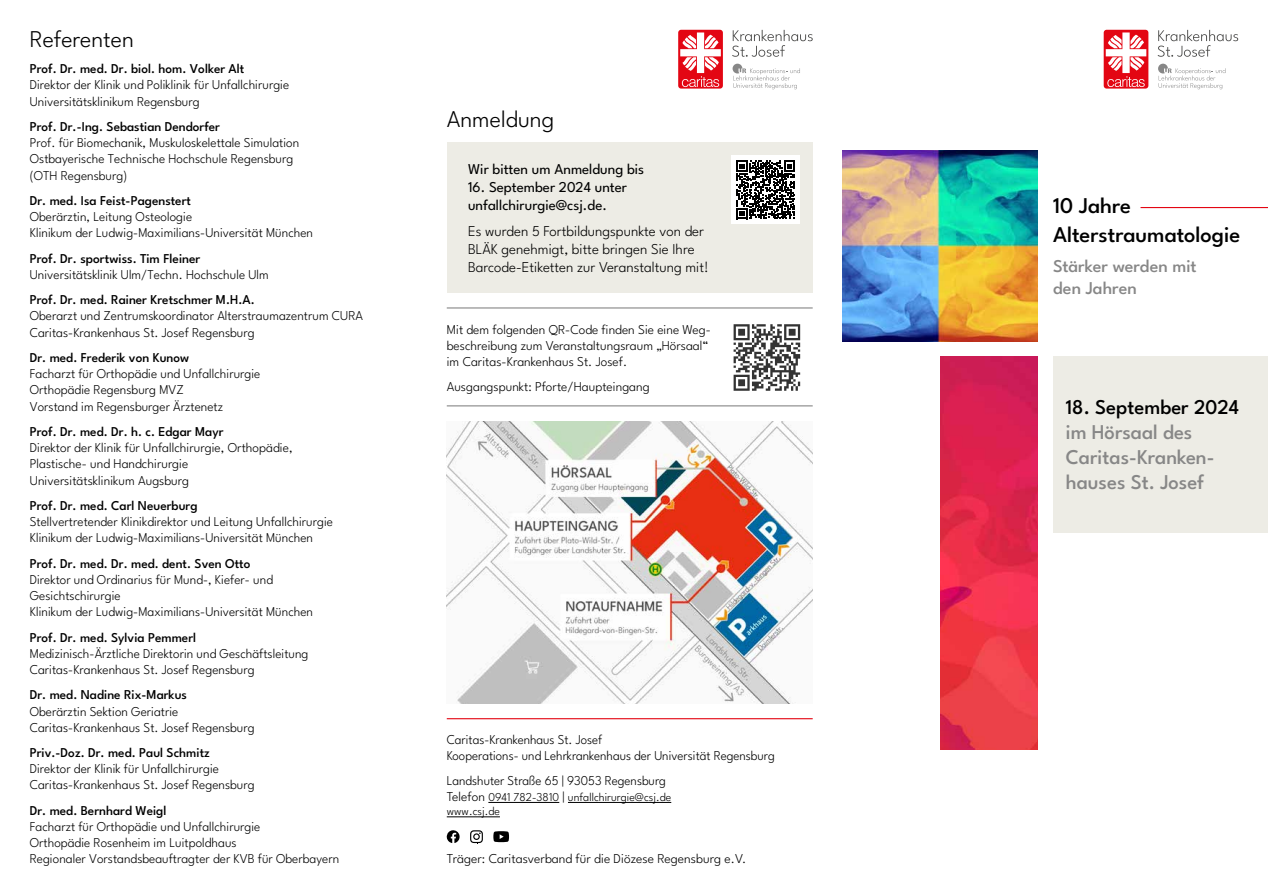
<style>
.page{position:relative;width:1268px;height:893px;background:#fff}
.page>*{position:absolute;margin:0;border:0;box-sizing:border-box;transform-origin:0 0}
.t1{font:300 24px "League Spartan";color:#000}
.t2{font:500 22.5px/28.8px "League Spartan";color:#000}
.t3{font:500 21px/25.2px "League Spartan";color:#878787}
.t4{font:500 21px "League Spartan";color:#000}
.t5{font:500 18px/21.6px "League Spartan";letter-spacing:.005em;color:#878787}
.t6{font:300 15px/18px "League Spartan";color:#000}
.t7{font:15px/18px "League Spartan";color:#000}
.t8{font:300 13.5px/16.2px "League Spartan";color:#000}
.t9{font:500 13.5px "League Spartan";color:#000}
.t10{font:300 13.5px/16.2px "League Spartan";color:#000;scale:.96 1}
.t11{font:300 12px/14.4px "League Spartan";color:#000}
.s1{font-size:13.5px}
</style>
<div class="page">
<div style="left:678px;top:30px;width:44px;height:59px;background:#e30613;border-radius:3px"></div>
<svg style="left:680px;top:32px;width:40px;height:55px"></svg>
<svg style="left:732px;top:30px;width:80px;height:27px"></svg>
<svg style="left:732px;top:64px;width:67px;height:25px"></svg>
<hr style="left:446px;top:718px;width:366px;height:1px;background:#e30613">
<hr style="left:446px;top:405px;width:366px;height:1px;background:#878787">
<hr style="left:446px;top:307px;width:366px;height:2px;background:#878787">
<svg style="left:493px;top:831px;width:16px;height:11px"></svg>
<svg style="left:470px;top:830px;width:13px;height:14px"></svg>
<svg style="left:446px;top:830px;width:14px;height:13px"></svg>
<img style="left:446px;top:422px;width:366px;height:282px">
<hr style="left:488px;top:802px;width:71px;height:1px;background:#000">
<hr style="left:568px;top:802px;width:103px;height:1px;background:#000">
<hr style="left:446px;top:817px;width:54px;height:1px;background:#000">
<svg style="left:733px;top:324px;width:67px;height:67px"></svg>
<div style="left:1103px;top:30px;width:45px;height:59px;background:#e30613;border-radius:3px"></div>
<svg style="left:1105px;top:32px;width:41px;height:55px"></svg>
<svg style="left:1157px;top:30px;width:80px;height:27px"></svg>
<svg style="left:1158px;top:64px;width:67px;height:25px"></svg>
<hr style="left:1140px;top:207px;width:127px;height:1px;background:#e30613">
<div style="left:1052px;top:356px;width:215px;height:176px;background:#edece5"></div>
<img style="left:940px;top:356px;width:97px;height:394px">
<img style="left:842px;top:150px;width:195px;height:191px">
<div style="left:446px;top:142px;width:366px;height:151px;background:#edece5"></div>
<div style="left:731px;top:155px;width:69px;height:69px;background:#fff"></div>
<svg style="left:736px;top:160px;width:58px;height:59px"></svg>
<h1 class="t1" style="left:30px;top:21px;width:106px">Referenten</h1>
<p class="t9" style="left:30px;top:59px;width:216px">Prof. Dr. med. Dr. biol. hom. Volker Alt</p>
<p class="t8" style="left:30px;top:76px;width:261px">Direktor der Klinik und Poliklinik für Unfallchirurgie<br>Universitätsklinikum Regensburg</p>
<p class="t9" style="left:30px;top:117px;width:192px">Prof. Dr.-Ing. Sebastian Dendorfer</p>
<p class="t8" style="left:30px;top:133px;width:271px">Prof. für Biomechanik, Muskuloskelettale Simulation<br>Ostbayerische Technische Hochschule Regensburg (OTH Regensburg)</p>
<p class="t9" style="left:30px;top:191px;width:163px">Dr. med. Isa Feist-Pagenstert</p>
<p class="t8" style="left:30px;top:207px;width:285px">Oberärztin, Leitung Osteologie<br>Klinikum der Ludwig-Maximilians-Universität München</p>
<p class="t9" style="left:30px;top:248px;width:172px">Prof. Dr. sportwiss. Tim Fleiner</p>
<p class="t8" style="left:30px;top:265px;width:240px">Universitätsklinik Ulm/Techn. Hochschule Ulm</p>
<p class="t9" style="left:30px;top:290px;width:226px">Prof. Dr. med. Rainer Kretschmer M.H.A.</p>
<p class="t8" style="left:30px;top:307px;width:335px">Oberarzt und Zentrumskoordinator Alterstraumazentrum CURA<br>Caritas-Krankenhaus St. Josef Regensburg</p>
<p class="t9" style="left:30px;top:348px;width:161px">Dr. med. Frederik von Kunow</p>
<p class="t8" style="left:30px;top:364px;width:232px">Facharzt für Orthopädie und Unfallchirurgie<br>Orthopädie Regensburg MVZ<br>Vorstand im Regensburger Ärztenetz</p>
<p class="t9" style="left:30px;top:422px;width:195px">Prof. Dr. med. Dr. h. c. Edgar Mayr</p>
<p class="t8" style="left:30px;top:438px;width:264px">Direktor der Klinik für Unfallchirurgie, Orthopädie,<br>Plastische- und Handchirurgie<br>Universitätsklinikum Augsburg</p>
<p class="t9" style="left:30px;top:496px;width:169px">Prof. Dr. med. Carl Neuerburg</p>
<p class="t8" style="left:30px;top:512px;width:305px">Stellvertretender Klinikdirektor und Leitung Unfallchirurgie<br>Klinikum der Ludwig-Maximilians-Universität München</p>
<p class="t9" style="left:30px;top:553px;width:222px">Prof. Dr. med. Dr. med. dent. Sven Otto</p>
<p class="t8" style="left:30px;top:570px;width:285px">Direktor und Ordinarius für Mund-, Kiefer- und<br>Gesichtschirurgie<br>Klinikum der Ludwig-Maximilians-Universität München</p>
<p class="t9" style="left:30px;top:627px;width:168px">Prof. Dr. med. Sylvia Pemmerl</p>
<p class="t8" style="left:30px;top:644px;width:280px">Medizinisch-Ärztliche Direktorin und Geschäftsleitung<br>Caritas-Krankenhaus St. Josef Regensburg</p>
<p class="t9" style="left:30px;top:685px;width:159px">Dr. med. Nadine Rix-Markus</p>
<p class="t8" style="left:30px;top:702px;width:226px">Oberärztin Sektion Geriatrie<br>Caritas-Krankenhaus St. Josef Regensburg</p>
<p class="t9" style="left:30px;top:743px;width:181px">Priv.-Doz. Dr. med. Paul Schmitz</p>
<p class="t8" style="left:30px;top:759px;width:226px">Direktor der Klinik für Unfallchirurgie<br>Caritas-Krankenhaus St. Josef Regensburg</p>
<p class="t9" style="left:30px;top:800px;width:138px">Dr. med. Bernhard Weigl</p>
<p class="t8" style="left:30px;top:817px;width:311px">Facharzt für Orthopädie und Unfallchirurgie<br>Orthopädie Rosenheim im Luitpoldhaus<br>Regionaler Vorstandsbeauftragter der KVB für Oberbayern</p>
<h1 class="t1" style="left:446px;top:102px;width:109px">Anmeldung</h1>
<p class="t7" style="left:468px;top:158px;width:178px">Wir bitten um Anmeldung bis</p>
<p class="t7" style="left:468px;top:176px;width:160px">16. September 2024 unter unfallchirurgie@csj.de.</p>
<p class="t6" style="left:468px;top:221px;width:242px">Es wurden 5 Fortbildungspunkte von der<br>BLÄK genehmigt, bitte bringen Sie Ihre<br>Barcode-Etiketten zur Veranstaltung mit!</p>
<p class="t8" style="left:446px;top:320px;width:265px">Mit dem folgenden QR-Code finden Sie eine Weg&shy;beschreibung zum Veranstaltungsraum „Hörsaal“ im Caritas-Krankenhaus St. Josef.</p>
<p class="t8" style="left:446px;top:377px;width:204px">Ausgangspunkt: Pforte/Haupteingang</p>
<p class="t10" style="left:446px;top:730px;width:343px">Caritas-Krankenhaus St. Josef<br>Kooperations- und Lehrkrankenhaus der Universität Regensburg</p>
<p class="t10" style="left:446px;top:771px;width:230px">Landshuter Straße 65 | 93053 Regensburg</p>
<p class="t11" style="left:446px;top:789px;width:226px"><span class="s1">Telefon</span> 0941 782-3810 <span class="s1">|</span> unfallchirurgie@csj.de www.csj.de</p>
<p class="t8" style="left:446px;top:849px;width:301px">Träger: Caritasverband für die Diözese Regensburg e.V.</p>
<h2 class="t2" style="left:1052px;top:190px;width:188px">10 Jahre<br>Alterstraumatologie</h2>
<h3 class="t5" style="left:1052px;top:254px;width:145px">Stärker werden mit den Jahren</h3>
<h3 class="t4" style="left:1065px;top:392px;width:175px">18. September 2024</h3>
<h3 class="t3" style="left:1065px;top:418px;width:150px">im Hörsaal des<br>Caritas-Kranken&shy;hauses St. Josef</h3>
</div>
